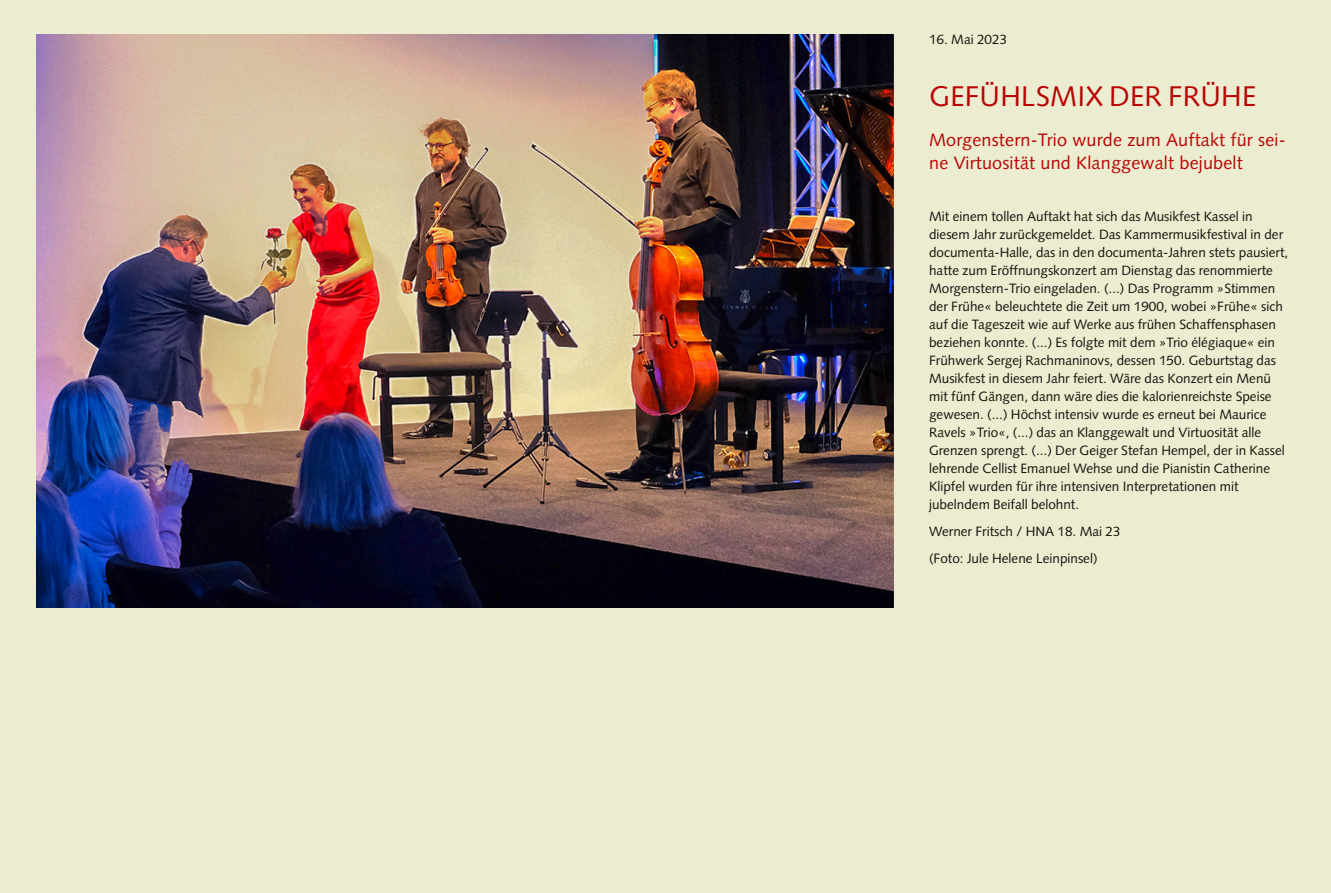
<style>
.page{position:relative;width:1331px;height:893px;background:#ececd0}
.page>*{position:absolute;margin:0;border:0;box-sizing:border-box;transform-origin:0 0}
.t1{font:28.5px "Syntax LT Std";letter-spacing:.01em;color:#b90404}
.t2{font:18px/22.5px "Syntax";letter-spacing:.01em;color:#b90404}
.t3{font:13.5px/18px "Syntax LT Std";color:#12120d}
</style>
<div class="page">
<img style="left:36px;top:34px;width:857px;height:574px">
<p class="t3" style="left:929px;top:31px;width:80px">16. Mai 2023</p>
<h1 class="t1" style="left:929px;top:79px;width:328px">GEFÜHLSMIX DER FRÜHE</h1>
<h2 class="t2" style="left:929px;top:129px;width:358px">Morgenstern-Trio wurde zum Auftakt für sei&shy;ne Virtuosität und Klanggewalt bejubelt</h2>
<p class="t3" style="left:929px;top:208px;width:361px">Mit einem tollen Auftakt hat sich das Musikfest Kassel in diesem Jahr zurückgemeldet. Das Kammermusikfestival in der documenta-Halle, das in den documenta-Jahren stets pausiert, hatte zum Eröffnungskonzert am Dienstag das renommierte Morgenstern-Trio eingeladen. (...) Das Programm »Stimmen der Frühe« beleuchtete die Zeit um 1900, wobei »Frühe« sich auf die Tageszeit wie auf Werke aus frühen Schaffensphasen beziehen konnte. (...) Es folgte mit dem »Trio élégiaque« ein Frühwerk Sergej Rachmaninovs, dessen 150. Geburtstag das Musikfest in diesem Jahr feiert. Wäre das Konzert ein Menü mit fünf Gängen, dann wäre dies die kalorienreichste Speise gewesen. (...) Höchst intensiv wurde es erneut bei Maurice Ravels »Trio«, (...) das an Klanggewalt und Virtuosität alle Grenzen sprengt. (...) Der Geiger Stefan Hempel, der in Kassel lehrende Cellist Emanuel Wehse und die Pianistin Catherine Klipfel wurden für ihre intensiven Interpretationen mit jubelndem Beifall belohnt.</p>
<p class="t3" style="left:929px;top:518px;width:193px;line-height:27px">Werner Fritsch / HNA 18. Mai 23 (Foto: Jule Helene Leinpinsel)</p>
</div>
